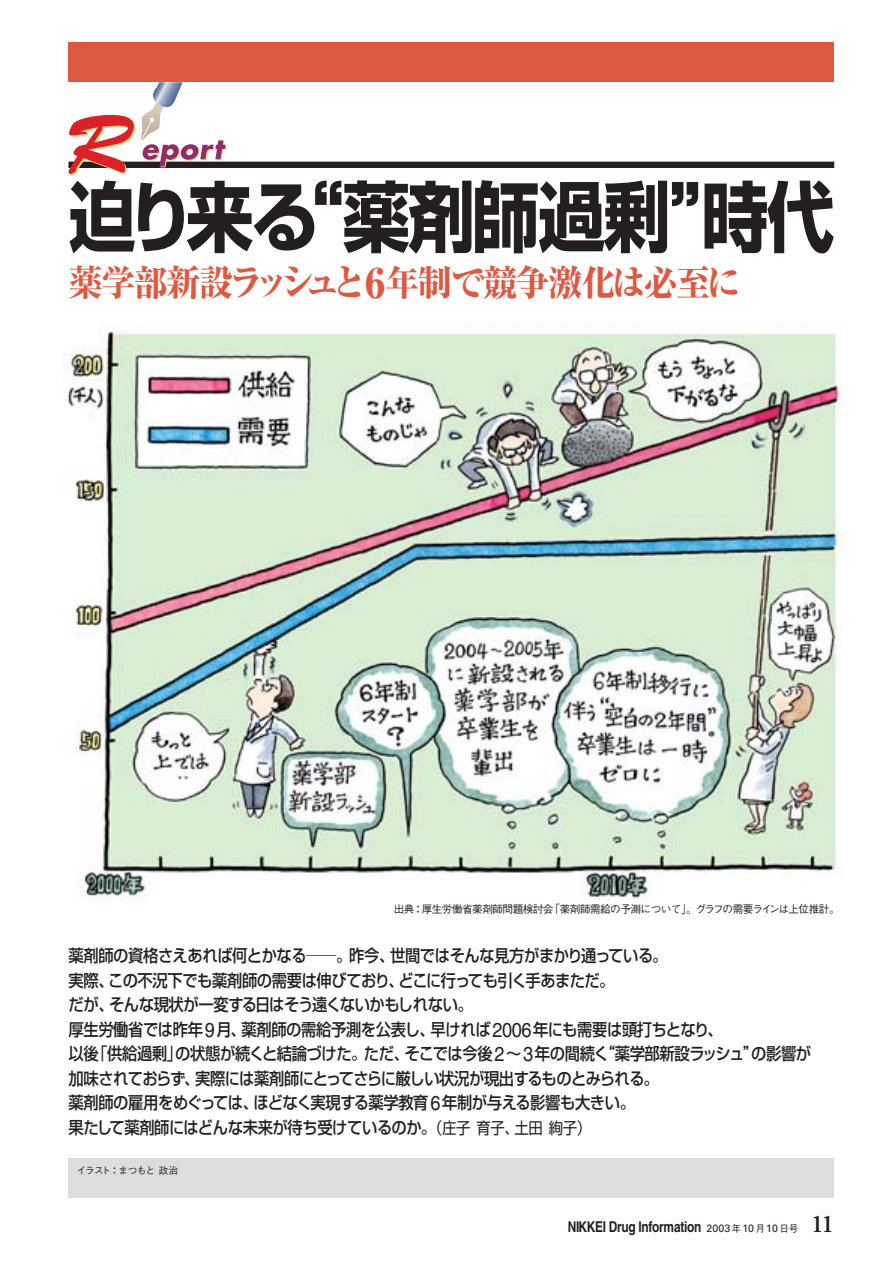
<style>
.page{position:relative;width:893px;height:1262px;background:#fff}
.page>*{position:absolute;margin:0;border:0;box-sizing:border-box;transform-origin:0 0}
.t1{font:700 76.5px "Shin Go";letter-spacing:-.03em;color:#231f20;scale:.88 1}
.t2{font:800 36.15px "Ryumin";letter-spacing:-.05em;color:#dc5942;scale:.95 1}
.t3{font:600 25.5px "Adobe Garamond";color:#231f20}
.t4{font:500 16.95px/24.5px "Shin Go";letter-spacing:-.025em;color:#231f20;scale:.9 1}
.t5{font:700 14.85px "Helvetica";letter-spacing:-.025em;color:#231f20;scale:.8 1}
.t6{font:500 10.65px "Gothic BBB";letter-spacing:-.05em;color:#231f20}
.t7{font:500 9.6px "Gothic BBB";letter-spacing:-.055em;color:#231f20}
.s1{font-size:38.25px}
.s2{font-size:42.6px}
.s3{font-family:"Helvetica";font-weight:400;font-size:20.25px}
.s4{font-weight:400}
.s5{font-weight:400;font-size:15.9px}
.s6{font-family:"Univers";font-weight:400;font-size:10.65px}
.s7{font-family:"Gothic BBB";font-weight:500;font-size:9.6px}
</style>
<div class="page">
<div style="left:68px;top:43px;width:766px;height:39px;background:#dc5942"></div>
<div style="left:68px;top:1158px;width:766px;height:39px;background:#dcddde"></div>
<div style="left:68px;top:162px;width:766px;height:6px;background:#231f20"></div>
<svg style="left:69px;top:82px;width:158px;height:93px"></svg>
<img style="left:64px;top:331px;width:778px;height:568px">
<h1 class="t1" style="left:68px;top:188px;width:871px">迫り来る“薬剤師過剰”時代</h1>
<h2 class="t2" style="left:68px;top:270px;width:709px">薬学部新設<span class="s1">ラッシュ</span>と<span class="s2">6</span>年制で競争激化は必至に</h2>
<p class="t6" style="left:394px;top:905px;width:447px">出典：厚生労働省薬剤師問題検討会「薬剤師需給の予測について」。グラフの需要ラインは上位推計。</p>
<p class="t4" style="left:68px;top:945px;width:826px">薬剤師の資格さえあれば何とかなる──。昨今、世間ではそんな見方がまかり通っている。<br>実際、この不況下でも薬剤師の需要は伸びており、どこに行っても引く手あまただ。<br>だが、そんな現状が一変する日はそう遠くないかもしれない。<br>厚生労働省では昨年<span class="s3">9</span>月、薬剤師の需給予測を公表し、早ければ<span class="s3">2006</span>年にも需要は頭打ちとなり、<br>以後<span class="s4">「</span>供給過剰<span class="s4">」</span>の状態が続くと結論づけた。ただ、そこでは今後<span class="s3">2</span>～<span class="s3">3</span>年の間続く“薬学部新設ラッシュ”の影響が加味されておらず、実際には薬剤師にとってさらに厳しい状況が現出するものとみられる。<br>薬剤師の雇用をめぐっては、ほどなく実現する薬学教育<span class="s3">6</span>年制が与える影響も大きい。<br>果たして薬剤師にはどんな未来が待ち受けているのか。<span class="s5">（庄子育子、土田絢子）</span></p>
<p class="t7" style="left:77px;top:1166px;width:102px">イラスト：まつもと政治</p>
<p class="t5" style="left:568px;top:1221px;width:290px">NIKKEI Drug Information <span class="s6">2003</span> <span class="s7">年</span> <span class="s6">10</span> <span class="s7">月</span> <span class="s6">10</span> <span class="s7">日号</span></p>
<h3 class="t3" style="left:810px;top:1213px;width:25px">11</h3>
</div>
